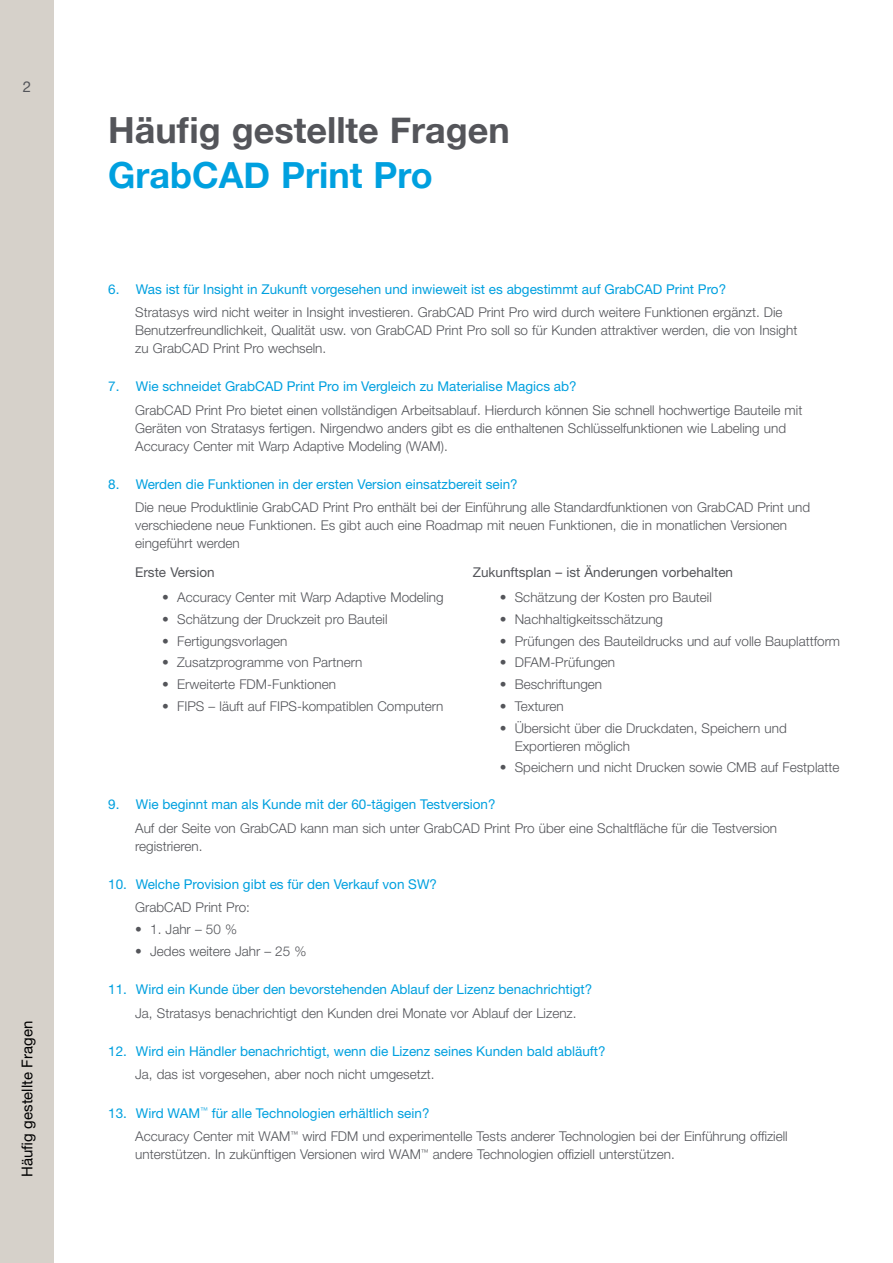
<style>
.page{position:relative;width:893px;height:1263px;background:#fff}
.page>*{position:absolute;margin:0;border:0;box-sizing:border-box;transform-origin:0 0}
.t1{font:700 36px "Helvetica Neue";color:#54555a}
.t2{font:700 36px "Helvetica Neue";color:#00a0df}
.t3{font:15px "Helvetica Neue LT Std";letter-spacing:.005em;color:#000}
.t4{font:15px "Helvetica Neue LT Std";color:#54555a}
.t5{font:300 13.5px/18px "Helvetica Neue LT Std";color:#54555a}
.t6{font:13.5px "Helvetica Neue LT Std";color:#00a0df}
.t7{font:13.5px "Helvetica Neue LT Std";color:#54555a}
.s1{font-weight:400;color:#00a0df}
</style>
<div class="page">
<div style="left:0;top:0;width:54px;height:1263px;background:#d6d1ca"></div>
<p class="t4" style="left:23px;top:77px;width:10px">2</p>
<p class="t3" style="left:18px;top:1177px;width:158px;rotate:-90deg">Häufig gestellte Fragen</p>
<h1 class="t1" style="left:108px;top:102px;width:403px">Häufig gestellte Fragen</h1>
<h1 class="t2" style="left:108px;top:147px;width:326px">GrabCAD Print Pro</h1>
<p class="t6" style="left:108px;top:281px;width:619px">6. Was ist für Insight in Zukunft vorgesehen und inwieweit ist es abgestimmt auf GrabCAD Print Pro?</p>
<p class="t5" style="left:135px;top:303px;width:664px">Stratasys wird nicht weiter in Insight investieren. GrabCAD Print Pro wird durch weitere Funktionen ergänzt. Die<br>Benutzerfreundlichkeit, Qualität usw. von GrabCAD Print Pro soll so für Kunden attraktiver werden, die von Insight zu GrabCAD Print Pro wechseln.</p>
<p class="t6" style="left:108px;top:378px;width:470px">7. Wie schneidet GrabCAD Print Pro im Vergleich zu Materialise Magics ab?</p>
<p class="t5" style="left:135px;top:401px;width:669px">GrabCAD Print Pro bietet einen vollständigen Arbeitsablauf. Hierdurch können Sie schnell hochwertige Bauteile mit<br>Geräten von Stratasys fertigen. Nirgendwo anders gibt es die enthaltenen Schlüsselfunktionen wie Labeling und<br>Accuracy Center mit Warp Adaptive Modeling (WAM).</p>
<p class="t6" style="left:108px;top:476px;width:411px">8. Werden die Funktionen in der ersten Version einsatzbereit sein?</p>
<p class="t5" style="left:135px;top:498px;width:676px">Die neue Produktlinie GrabCAD Print Pro enthält bei der Einführung alle Standardfunktionen von GrabCAD Print und verschiedene neue Funktionen. Es gibt auch eine Roadmap mit neuen Funktionen, die in monatlichen Versionen eingeführt werden</p>
<p class="t7" style="left:135px;top:564px;width:81px">Erste Version</p>
<p class="t5" style="left:162px;top:588px;width:283px">• Accuracy Center mit Warp Adaptive Modeling</p>
<p class="t5" style="left:162px;top:610px;width:227px">• Schätzung der Druckzeit pro Bauteil</p>
<p class="t5" style="left:162px;top:631px;width:127px">• Fertigungsvorlagen</p>
<p class="t5" style="left:162px;top:653px;width:202px">• Zusatzprogramme von Partnern</p>
<p class="t5" style="left:162px;top:675px;width:175px">• Erweiterte FDM-Funktionen</p>
<p class="t5" style="left:162px;top:697px;width:283px">• FIPS – läuft auf FIPS-kompatiblen Computern</p>
<p class="t7" style="left:473px;top:564px;width:262px">Zukunftsplan – ist Änderungen vorbehalten</p>
<p class="t5" style="left:500px;top:588px;width:214px">• Schätzung der Kosten pro Bauteil</p>
<p class="t5" style="left:500px;top:610px;width:165px">• Nachhaltigkeitsschätzung</p>
<p class="t5" style="left:500px;top:631px;width:342px">• Prüfungen des Bauteildrucks und auf volle Bauplattform</p>
<p class="t5" style="left:500px;top:653px;width:117px">• DFAM-Prüfungen</p>
<p class="t5" style="left:500px;top:675px;width:104px">• Beschriftungen</p>
<p class="t5" style="left:500px;top:697px;width:66px">• Texturen</p>
<p class="t5" style="left:515px;top:718px;width:273px;text-indent:-15px">• Übersicht über die Druckdaten, Speichern und<br>Exportieren möglich</p>
<p class="t5" style="left:500px;top:758px;width:341px">• Speichern und nicht Drucken sowie CMB auf Festplatte</p>
<p class="t6" style="left:108px;top:796px;width:389px">9. Wie beginnt man als Kunde mit der 60-tägigen Testversion?</p>
<p class="t5" style="left:135px;top:819px;width:643px">Auf der Seite von GrabCAD kann man sich unter GrabCAD Print Pro über eine Schaltfläche für die Testversion registrieren.</p>
<p class="t6" style="left:108px;top:876px;width:330px">10. Welche Provision gibt es für den Verkauf von SW?</p>
<p class="t5" style="left:135px;top:898px;width:116px">GrabCAD Print Pro:</p>
<p class="t5" style="left:135px;top:920px;width:103px">• 1. Jahr – 50 %</p>
<p class="t5" style="left:135px;top:942px;width:173px">• Jedes weitere Jahr – 25 %</p>
<p class="t6" style="left:108px;top:981px;width:486px">11. Wird ein Kunde über den bevorstehenden Ablauf der Lizenz benachrichtigt?</p>
<p class="t5" style="left:135px;top:1003px;width:443px">Ja, Stratasys benachrichtigt den Kunden drei Monate vor Ablauf der Lizenz.</p>
<p class="t6" style="left:108px;top:1043px;width:499px">12. Wird ein Händler benachrichtigt, wenn die Lizenz seines Kunden bald abläuft?</p>
<p class="t5" style="left:135px;top:1065px;width:301px">Ja, das ist vorgesehen, aber noch nicht umgesetzt.</p>
<p class="t5" style="left:135px;top:1101px;width:654px;line-height:23.4px;text-indent:-27px"><span class="s1">13. Wird WAM</span><sup>™</sup> <span class="s1">für alle Technologien erhältlich sein?<br></span>Accuracy Center mit WAM<sup>™</sup> wird FDM und experimentelle Tests anderer Technologien bei der Einführung offiziell</p>
<p class="t5" style="left:135px;top:1145px;width:541px">unterstützen. In zukünftigen Versionen wird WAM<sup>™</sup> andere Technologien offiziell unterstützen.</p>
</div>
